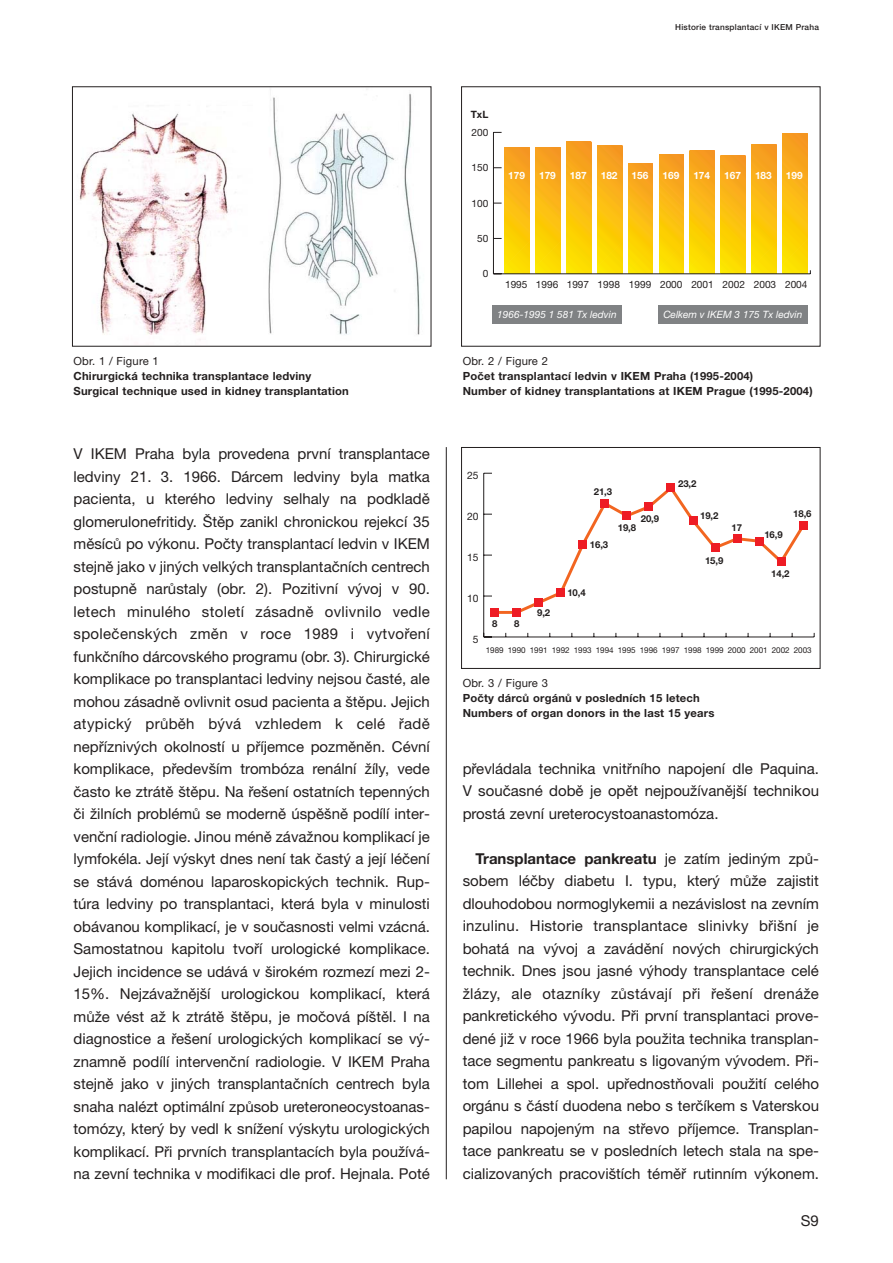
<style>
.page{position:relative;width:893px;height:1263px;background:#fff}
.page>*{position:absolute;margin:0;border:0;box-sizing:border-box;transform-origin:0 0}
.t1{font:15px/22.5px "Helvetica Neue CE";color:#231f1f;text-align:justify}
.t2{font:700 11.25px/15px "Helvetica Neue CE";letter-spacing:.015em;color:#231f1f}
.t3{font:11.25px "Helvetica Neue CE";letter-spacing:.015em;color:#231f1f}
.t4{font:10.35px "Helvetica Neue CE";color:#231f1f}
.t5{font:10.05px "Helvetica Neue CE";color:#231f1f}
.t6{font:italic 10.05px "Helvetica Neue CE";color:#fff}
.t7{font:700 10.05px "Helvetica Neue CE";color:#fff}
.t8{font:700 10.05px "Helvetica Neue CE";color:#231f1f}
.t9{font:700 9.6px "Helvetica Neue CE";letter-spacing:-.01em;color:#231f1f}
.t10{font:500 8.25px "Helvetica Neue CE";letter-spacing:.03em;color:#231f1f}
.t11{font:8.1px "Helvetica Neue CE";letter-spacing:-.01em;color:#231f1f}
.s1{font-weight:700}
</style>
<div class="page">
<hr style="left:446px;top:447px;width:1px;height:732px;background:#231f1f">
<img style="left:79px;top:93px;width:341px;height:247px">
<div style="left:72px;top:86px;width:359px;height:261px;border:1px solid #231f1f"></div>
<div style="left:658px;top:305px;width:149px;height:19px;background:#808284"></div>
<img style="left:783px;top:133px;width:24px;height:54px">
<img style="left:783px;top:187px;width:24px;height:86px">
<img style="left:752px;top:144px;width:24px;height:50px">
<img style="left:752px;top:194px;width:24px;height:79px">
<img style="left:721px;top:156px;width:24px;height:44px">
<img style="left:721px;top:200px;width:24px;height:73px">
<img style="left:690px;top:151px;width:25px;height:46px">
<img style="left:690px;top:197px;width:25px;height:76px">
<img style="left:659px;top:154px;width:25px;height:45px">
<img style="left:659px;top:199px;width:25px;height:74px">
<img style="left:628px;top:163px;width:25px;height:42px">
<img style="left:628px;top:205px;width:25px;height:68px">
<img style="left:597px;top:145px;width:25px;height:49px">
<img style="left:597px;top:194px;width:25px;height:79px">
<img style="left:566px;top:142px;width:25px;height:50px">
<img style="left:566px;top:192px;width:25px;height:81px">
<img style="left:536px;top:147px;width:24px;height:48px">
<img style="left:536px;top:195px;width:24px;height:78px">
<img style="left:505px;top:147px;width:24px;height:48px">
<img style="left:505px;top:195px;width:24px;height:78px">
<hr style="left:493px;top:273px;width:317px;height:1px;background:#231f1f">
<hr style="left:493px;top:132px;width:1px;height:142px;background:#231f1f">
<div style="left:492px;top:305px;width:130px;height:19px;background:#808284"></div>
<div style="left:461px;top:86px;width:359px;height:261px;border:1px solid #231f1f"></div>
<hr style="left:484px;top:637px;width:330px;height:1px;background:#231f1f">
<hr style="left:483px;top:473px;width:1px;height:164px;background:#231f1f">
<svg style="left:483px;top:633px;width:9px;height:5px"></svg>
<svg style="left:484px;top:484px;width:318px;height:132px"></svg>
<div style="left:490px;top:608px;width:9px;height:9px;background:#ee1c24"></div>
<div style="left:512px;top:608px;width:9px;height:9px;background:#ee1c24"></div>
<div style="left:534px;top:598px;width:9px;height:9px;background:#ee1c24"></div>
<div style="left:556px;top:588px;width:9px;height:9px;background:#ee1c24"></div>
<div style="left:578px;top:540px;width:9px;height:9px;background:#ee1c24"></div>
<div style="left:600px;top:499px;width:9px;height:9px;background:#ee1c24"></div>
<div style="left:622px;top:511px;width:9px;height:9px;background:#ee1c24"></div>
<div style="left:644px;top:502px;width:9px;height:9px;background:#ee1c24"></div>
<div style="left:667px;top:483px;width:8px;height:9px;background:#ee1c24"></div>
<div style="left:689px;top:516px;width:8px;height:9px;background:#ee1c24"></div>
<div style="left:711px;top:543px;width:8px;height:9px;background:#ee1c24"></div>
<div style="left:733px;top:534px;width:8px;height:9px;background:#ee1c24"></div>
<div style="left:755px;top:537px;width:8px;height:9px;background:#ee1c24"></div>
<div style="left:777px;top:557px;width:8px;height:9px;background:#ee1c24"></div>
<div style="left:799px;top:521px;width:9px;height:9px;background:#ee1c24"></div>
<div style="left:461px;top:447px;width:359px;height:222px;border:1px solid #231f1f"></div>
<p class="t3" style="left:74px;top:357px;width:87px">Obr. 1 / Figure 1</p>
<p class="t2" style="left:74px;top:369px;width:277px">Chirurgická technika transplantace ledviny<br>Surgical technique used in kidney transplantation</p>
<p class="t1" style="left:74px;top:444px;width:358px">V IKEM Praha byla provedena první transplantace ledviny 21. 3. 1966. Dárcem ledviny byla matka pacienta, u kterého ledviny selhaly na podkladě glomerulonefritidy. Štěp zanikl chronickou rejekcí 35 měsíců po výkonu. Počty transplantací ledvin v IKEM stejně jako v jiných velkých transplantačních centrech postupně narůstaly (obr. 2). Pozitivní vývoj v 90. letech minulého století zásadně ovlivnilo vedle společenských změn v roce 1989 i vytvoření funkčního dárcovského programu (obr. 3). Chirurgické komplikace po transplantaci ledviny nejsou časté, ale mohou zásadně ovlivnit osud pacienta a štěpu. Jejich atypický průběh bývá vzhledem k celé řadě nepříznivých okolností u příjemce pozměněn. Cévní komplikace, především trombóza renální žíly, vede často ke ztrátě štěpu. Na řešení ostatních tepenných či žilních problémů se moderně úspěšně podílí inter&shy;venční radiologie. Jinou méně závažnou komplikací je lymfokéla. Její výskyt dnes není tak častý a její léčení se stává doménou laparoskopických technik. Rup&shy;túra ledviny po transplantaci, která byla v minulosti obávanou komplikací, je v současnosti velmi vzácná.<br>Samostatnou kapitolu tvoří urologické komplikace.<br>Jejich incidence se udává v širokém rozmezí mezi 2- 15%. Nejzávažnější urologickou komplikací, která může vést až k ztrátě štěpu, je močová píštěl. I na diagnostice a řešení urologických komplikací se vý&shy;znamně podílí intervenční radiologie. V IKEM Praha stejně jako v jiných transplantačních centrech byla snaha nalézt optimální způsob ureteroneocystoanas&shy;tomózy, který by vedl k snížení výskytu urologických komplikací. Při prvních transplantacích byla používá&shy;na zevní technika v modifikaci dle prof. Hejnala. Poté</p>
<p class="t10" style="left:675px;top:24px;width:145px">Historie transplantací v IKEM Praha</p>
<p class="t8" style="left:471px;top:111px;width:19px">TxL</p>
<p class="t5" style="left:472px;top:129px;width:18px">200</p>
<p class="t5" style="left:472px;top:164px;width:18px">150</p>
<p class="t5" style="left:472px;top:199px;width:18px">100</p>
<p class="t5" style="left:477px;top:235px;width:13px">50</p>
<p class="t5" style="left:483px;top:270px;width:7px">0</p>
<p class="t7" style="left:508px;top:172px;width:18px">179</p>
<p class="t7" style="left:539px;top:172px;width:18px">179</p>
<p class="t7" style="left:570px;top:172px;width:18px">187</p>
<p class="t7" style="left:601px;top:172px;width:18px">182</p>
<p class="t7" style="left:632px;top:172px;width:18px">156</p>
<p class="t7" style="left:662px;top:172px;width:18px">169</p>
<p class="t7" style="left:693px;top:172px;width:18px">174</p>
<p class="t7" style="left:724px;top:172px;width:18px">167</p>
<p class="t7" style="left:755px;top:172px;width:18px">183</p>
<p class="t7" style="left:786px;top:172px;width:18px">199</p>
<p class="t5" style="left:536px;top:281px;width:273px">1996 1997 1998 1999 2000 2001 2002 2003 2004</p>
<p class="t6" style="left:497px;top:311px;width:121px">1966-1995 1 581 Tx ledvin</p>
<p class="t6" style="left:663px;top:311px;width:141px">Celkem v IKEM 3 175 Tx ledvin</p>
<p class="t3" style="left:463px;top:357px;width:87px">Obr. 2 / Figure 2</p>
<p class="t2" style="left:463px;top:369px;width:352px">Počet transplantací ledvin v IKEM Praha (1995-2004)<br>Number of kidney transplantations at IKEM Prague (1995-2004)</p>
<p class="t5" style="left:505px;top:281px;width:24px">1995</p>
<p class="t4" style="left:467px;top:472px;width:13px">25</p>
<p class="t4" style="left:467px;top:512px;width:13px">20</p>
<p class="t4" style="left:467px;top:553px;width:13px">15</p>
<p class="t4" style="left:467px;top:594px;width:13px">10</p>
<p class="t4" style="left:473px;top:635px;width:7px">5</p>
<p class="t9" style="left:492px;top:620px;width:7px">8</p>
<p class="t9" style="left:514px;top:620px;width:7px">8</p>
<p class="t9" style="left:537px;top:609px;width:15px">9,2</p>
<p class="t9" style="left:594px;top:488px;width:20px">21,3</p>
<p class="t9" style="left:590px;top:541px;width:20px">16,3</p>
<p class="t9" style="left:641px;top:515px;width:20px">20,9</p>
<p class="t9" style="left:618px;top:524px;width:20px">19,8</p>
<p class="t9" style="left:567px;top:589px;width:20px">10,4</p>
<p class="t9" style="left:678px;top:481px;width:20px">23,2</p>
<p class="t9" style="left:700px;top:512px;width:20px">19,2</p>
<p class="t9" style="left:705px;top:557px;width:20px">15,9</p>
<p class="t9" style="left:731px;top:524px;width:12px">17</p>
<p class="t9" style="left:793px;top:510px;width:20px">18,6</p>
<p class="t9" style="left:764px;top:531px;width:20px">16,9</p>
<p class="t9" style="left:771px;top:570px;width:20px">14,2</p>
<p class="t11" style="left:486px;top:647px;width:19px">1989</p>
<p class="t11" style="left:508px;top:647px;width:19px">1990</p>
<p class="t11" style="left:530px;top:647px;width:283px">1991 1992 1993 1994 1995 1996 1997 1998 1999 2000 2001 2002 2003</p>
<p class="t3" style="left:463px;top:679px;width:87px">Obr. 3 / Figure 3</p>
<p class="t2" style="left:463px;top:692px;width:253px">Počty dárců orgánů v posledních 15 letech<br>Numbers of organ donors in the last 15 years</p>
<p class="t1" style="left:463px;top:759px;width:358px">převládala technika vnitřního napojení dle Paquina.<br>V současné době je opět nejpoužívanější technikou prostá zevní ureterocystoanastomóza.</p>
<p class="t1" style="left:463px;top:849px;width:358px;text-indent:13px"><span class="s1">Transplantace pankreatu</span> je zatím jediným způ&shy;sobem léčby diabetu I. typu, který může zajistit dlouhodobou normoglykemii a nezávislost na zevním inzulinu. Historie transplantace slinivky břišní je bohatá na vývoj a zavádění nových chirurgických technik. Dnes jsou jasné výhody transplantace celé žlázy, ale otazníky zůstávají při řešení drenáže pankretického vývodu. Při první transplantaci prove&shy;dené již v roce 1966 byla použita technika transplan&shy;tace segmentu pankreatu s ligovaným vývodem. Při&shy;tom Lillehei a spol. upřednostňovali použití celého orgánu s částí duodena nebo s terčíkem s Vaterskou papilou napojeným na střevo příjemce. Transplan&shy;tace pankreatu se v posledních letech stala na spe&shy;cializovaných pracovištích téměř rutinním výkonem.</p>
<p class="t1" style="left:801px;top:1211px;width:20px">S9</p>
</div>
